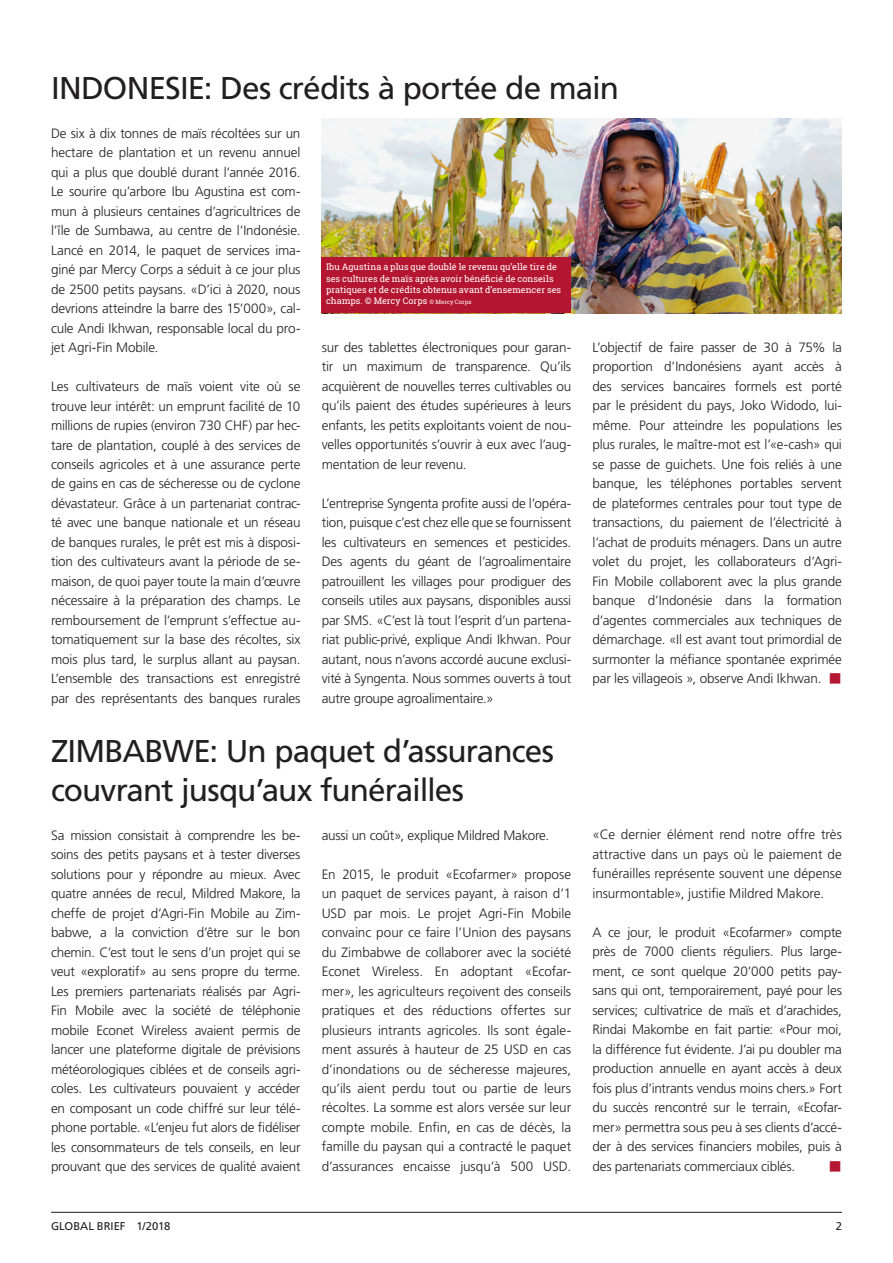
<style>
.page{position:relative;width:893px;height:1263px;background:#fff}
.page>*{position:absolute;margin:0;border:0;box-sizing:border-box;transform-origin:0 0}
.t1{font:31.5px/39px "Frutiger LT Pro";letter-spacing:-.03em;color:#231f20}
.t2{font:18px "Wingdings";color:#b41530}
.t3{font:300 13.5px/19.5px "Frutiger LT Pro";letter-spacing:-.01em;color:#231f20;text-align:justify}
.t4{font:11.25px "Frutiger LT Pro";color:#231f20}
.t5{font:9px/11.2px "Roboto Slab";letter-spacing:.005em;color:#fff}
.s1{font-size:6px}
.s2{color:#b41530}
</style>
<div class="page">
<hr style="left:51px;top:1212px;width:791px;height:1px;background:#231f20">
<img style="left:322px;top:118px;width:520px;height:195px">
<div style="left:322px;top:257px;width:249px;height:56px;background:#b41530"></div>
<h1 class="t1" style="left:51px;top:68px;width:570px">INDONESIE: Des crédits à portée de main</h1>
<p class="t3" style="left:51px;top:123px;width:251px">De six à dix tonnes de maïs récoltées sur un hectare de plantation et un revenu annuel qui a plus que doublé durant l’année 2016.<br>Le sourire qu’arbore Ibu Agustina est com&shy;mun à plusieurs centaines d’agricultrices de l’île de Sumbawa, au centre de l’Indonésie.<br>Lancé en 2014, le paquet de services ima&shy;giné par Mercy Corps a séduit à ce jour plus de 2500 petits paysans. «D’ici à 2020, nous devrions atteindre la barre des 15’000», cal&shy;cule Andi Ikhwan, responsable local du pro&shy;jet Agri-Fin Mobile.</p>
<p class="t3" style="left:51px;top:377px;width:251px">Les cultivateurs de maïs voient vite où se trouve leur intérêt: un emprunt facilité de 10 millions de rupies (environ 730 CHF) par hec&shy;tare de plantation, couplé à des services de conseils agricoles et à une assurance perte de gains en cas de sécheresse ou de cyclone dévastateur. Grâce à un partenariat contrac&shy;té avec une banque nationale et un réseau de banques rurales, le prêt est mis à disposi&shy;tion des cultivateurs avant la période de se&shy;maison, de quoi payer toute la main d’œuvre nécessaire à la préparation des champs. Le remboursement de l’emprunt s’effectue au&shy;tomatiquement sur la base des récoltes, six mois plus tard, le surplus allant au paysan.<br>L’ensemble des transactions est enregistré par des représentants des banques rurales</p>
<p class="t5" style="left:326px;top:261px;width:237px">Ibu Agustina a plus que doublé le revenu qu’elle tire de ses cultures de maïs après avoir bénéficié de conseils pratiques et de crédits obtenus avant d’ensemencer ses champs. © Mercy Corps <span class="s1">© Mercy Corps</span></p>
<p class="t3" style="left:592px;top:337px;width:251px">L’objectif de faire passer de 30 à 75% la proportion d’Indonésiens ayant accès à des services bancaires formels est porté par le président du pays, Joko Widodo, lui&shy;même. Pour atteindre les populations les plus rurales, le maître-mot est l’«e-cash» qui se passe de guichets. Une fois reliés à une banque, les téléphones portables servent de plateformes centrales pour tout type de transactions, du paiement de l’électricité à l’achat de produits ménagers. Dans un autre volet du projet, les collaborateurs d’Agri-Fin Mobile collaborent avec la plus grande banque d’Indonésie dans la formation d’agentes commerciales aux techniques de démarchage. «Il est avant tout primordial de surmonter la méfiance spontanée exprimée par les villageois », observe Andi Ikhwan. <span class="s2">■</span></p>
<p class="t3" style="left:322px;top:338px;width:251px">sur des tablettes électroniques pour garan&shy;tir un maximum de transparence. Qu’ils acquièrent de nouvelles terres cultivables ou qu’ils paient des études supérieures à leurs enfants, les petits exploitants voient de nou&shy;velles opportunités s’ouvrir à eux avec l’aug&shy;mentation de leur revenu.</p>
<p class="t3" style="left:322px;top:494px;width:251px">L’entreprise Syngenta profite aussi de l’opéra&shy;tion, puisque c’est chez elle que se fournissent les cultivateurs en semences et pesticides.<br>Des agents du géant de l’agroalimentaire patrouillent les villages pour prodiguer des conseils utiles aux paysans, disponibles aussi par SMS. «C’est là tout l’esprit d’un partena&shy;riat public-privé, explique Andi Ikhwan. Pour autant, nous n’avons accordé aucune exclusi&shy;vité à Syngenta. Nous sommes ouverts à tout autre groupe agroalimentaire.»</p>
<h1 class="t1" style="left:51px;top:731px;width:504px">ZIMBABWE: Un paquet d’assurances couvrant jusqu’aux funérailles</h1>
<p class="t3" style="left:51px;top:825px;width:251px">Sa mission consistait à comprendre les be&shy;soins des petits paysans et à tester diverses solutions pour y répondre au mieux. Avec quatre années de recul, Mildred Makore, la cheffe de projet d’Agri-Fin Mobile au Zim&shy;babwe, a la conviction d’être sur le bon chemin. C’est tout le sens d’un projet qui se veut «exploratif» au sens propre du terme.<br>Les premiers partenariats réalisés par Agri-Fin Mobile avec la société de téléphonie mobile Econet Wireless avaient permis de lancer une plateforme digitale de prévisions météorologiques ciblées et de conseils agri&shy;coles. Les cultivateurs pouvaient y accéder en composant un code chiffré sur leur télé&shy;phone portable. «L’enjeu fut alors de fidéliser les consommateurs de tels conseils, en leur prouvant que des services de qualité avaient</p>
<p class="t3" style="left:322px;top:825px;width:229px">aussi un coût», explique Mildred Makore.</p>
<p class="t3" style="left:322px;top:864px;width:251px">En 2015, le produit «Ecofarmer» propose un paquet de services payant, à raison d’1<br>USD par mois. Le projet Agri-Fin Mobile convainc pour ce faire l’Union des paysans du Zimbabwe de collaborer avec la société Econet Wireless. En adoptant «Ecofar&shy;mer», les agriculteurs reçoivent des conseils pratiques et des réductions offertes sur plusieurs intrants agricoles. Ils sont égale&shy;ment assurés à hauteur de 25 USD en cas d’inondations ou de sécheresse majeures, qu’ils aient perdu tout ou partie de leurs récoltes. La somme est alors versée sur leur compte mobile. Enfin, en cas de décès, la famille du paysan qui a contracté le paquet d’assurances encaisse jusqu’à 500 USD.</p>
<p class="t3" style="left:592px;top:825px;width:251px">«Ce dernier élément rend notre offre très attractive dans un pays où le paiement de funérailles représente souvent une dépense insurmontable», justifie Mildred Makore.</p>
<p class="t3" style="left:592px;top:922px;width:251px">A ce jour, le produit «Ecofarmer» compte près de 7000 clients réguliers. Plus large&shy;ment, ce sont quelque 20’000 petits pay&shy;sans qui ont, temporairement, payé pour les services; cultivatrice de maïs et d’arachides, Rindai Makombe en fait partie: «Pour moi, la différence fut évidente. J’ai pu doubler ma production annuelle en ayant accès à deux fois plus d’intrants vendus moins chers.» Fort du succès rencontré sur le terrain, «Ecofar&shy;mer» permettra sous peu à ses clients d’accé&shy;der à des services financiers mobiles, puis à des partenariats commerciaux ciblés.</p>
<h2 class="t2" style="left:828px;top:1156px;width:15px">■</h2>
<p class="t4" style="left:51px;top:1219px;width:121px">GLOBAL BRIEF 1/2018</p>
<p class="t4" style="left:836px;top:1219px;width:8px">2</p>
</div>
